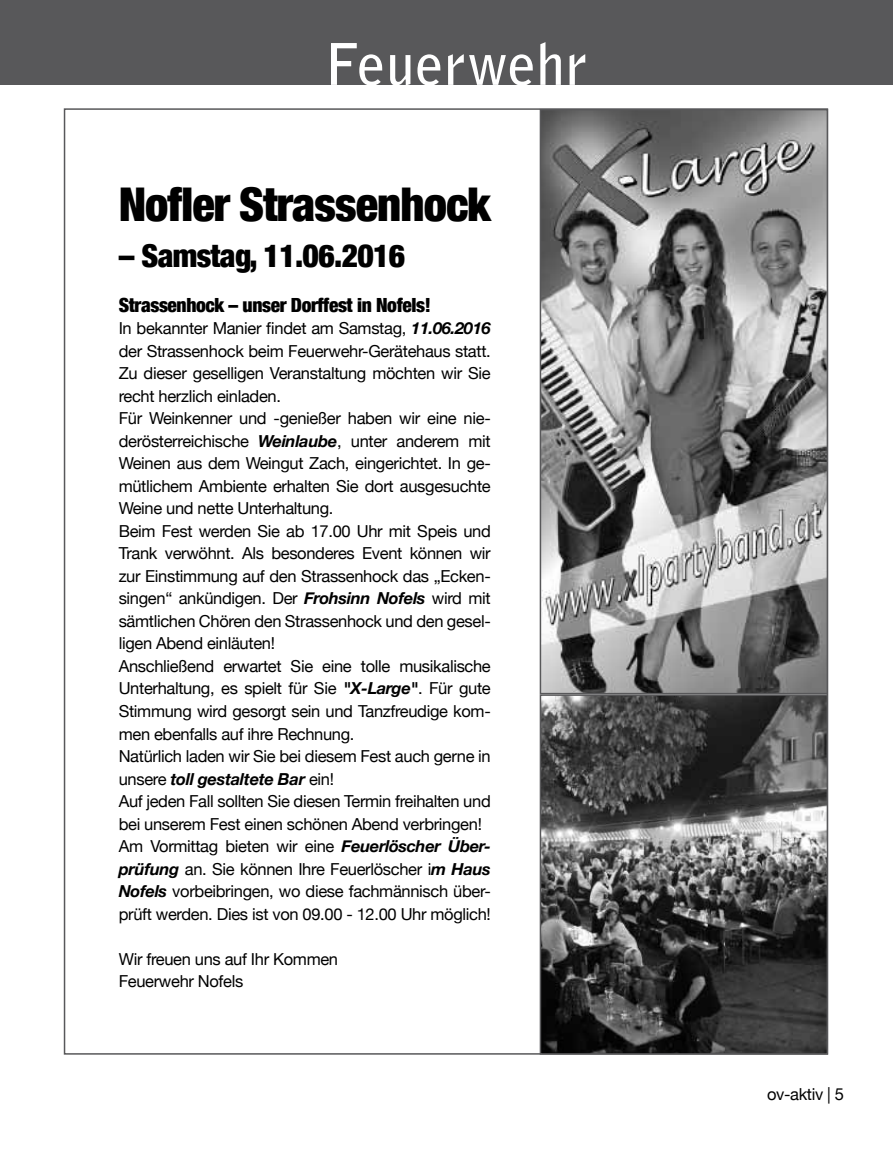
<style>
.page{position:relative;width:893px;height:1149px;background:#fff}
.page>*{position:absolute;margin:0;border:0;box-sizing:border-box;transform-origin:0 0}
.t1{font:700 57px "Bell Gothic Std";letter-spacing:.01em;color:#fff}
.t2{font:900 condensed 46.5px "Helvetica Neue";letter-spacing:-.02em;color:#000}
.t3{font:900 condensed 31.5px "Helvetica Neue";letter-spacing:-.02em;color:#000}
.t4{font:900 condensed 19.5px "Helvetica Neue";letter-spacing:-.02em;color:#000}
.t5{font:16.5px/22.5px "Helvetica Neue";letter-spacing:-.02em;color:#000}
.s1{font-weight:700;font-style:italic}
</style>
<div class="page">
<div style="left:0;top:0;width:893px;height:85px;background:#58585a"></div>
<img style="left:543px;top:112px;width:282px;height:579px">
<div style="left:540px;top:109px;width:288px;height:585px;border:2px solid #58585a"></div>
<img style="left:543px;top:697px;width:282px;height:354px">
<div style="left:540px;top:694px;width:288px;height:360px;border:2px solid #58585a"></div>
<h1 class="t1" style="left:325px;top:30px;width:264px">Feuerwehr</h1>
<h2 class="t2" style="left:119px;top:176px;width:374px">Nofler Strassenhock</h2>
<h3 class="t3" style="left:119px;top:236px;width:288px">– Samstag, 11.06.2016</h3>
<p class="t4" style="left:119px;top:292px;width:314px">Strassenhock – unser Dorffest in Nofels!</p>
<p class="t5" style="left:119px;top:316px;width:374px">In bekannter Manier findet am Samstag, <span class="s1">11.06.2016 </span>der Strassenhock beim Feuerwehr-Gerätehaus statt.<br>Zu dieser geselligen Veranstaltung möchten wir Sie recht herzlich einladen.<br>Für Weinkenner und -genießer haben wir eine nie&shy;derösterreichische <span class="s1">Weinlaube</span>, unter anderem mit Weinen aus dem Weingut Zach, eingerichtet. In ge&shy;mütlichem Ambiente erhalten Sie dort ausgesuchte Weine und nette Unterhaltung.<br>Beim Fest werden Sie ab 17.00 Uhr mit Speis und Trank verwöhnt. Als besonderes Event können wir zur Einstimmung auf den Strassenhock das „Ecken&shy;singen“ ankündigen. Der <span class="s1">Frohsinn Nofels</span> wird mit sämtlichen Chören den Strassenhock und den gesel&shy;ligen Abend einläuten!<br>Anschließend erwartet Sie eine tolle musikalische Unterhaltung, es spielt für Sie <span class="s1">"X-Large"</span>. Für gute Stimmung wird gesorgt sein und Tanzfreudige kom&shy;men ebenfalls auf ihre Rechnung.<br>Natürlich laden wir Sie bei diesem Fest auch gerne in unsere <span class="s1">toll gestaltete Bar</span> ein!<br>Auf jeden Fall sollten Sie diesen Termin freihalten und bei unserem Fest einen schönen Abend verbringen!<br>Am Vormittag bieten wir eine <span class="s1">Feuerlöscher Über&shy;prüfung</span> an. Sie können Ihre Feuerlöscher i<span class="s1">m Haus Nofels</span> vorbeibringen, wo diese fachmännisch über&shy;prüft werden. Dies ist von 09.00 - 12.00 Uhr möglich!</p>
<p class="t5" style="left:119px;top:947px;width:221px">Wir freuen uns auf Ihr Kommen<br>Feuerwehr Nofels</p>
<p class="t5" style="left:767px;top:1081px;width:79px">ov-aktiv | 5</p>
</div>
